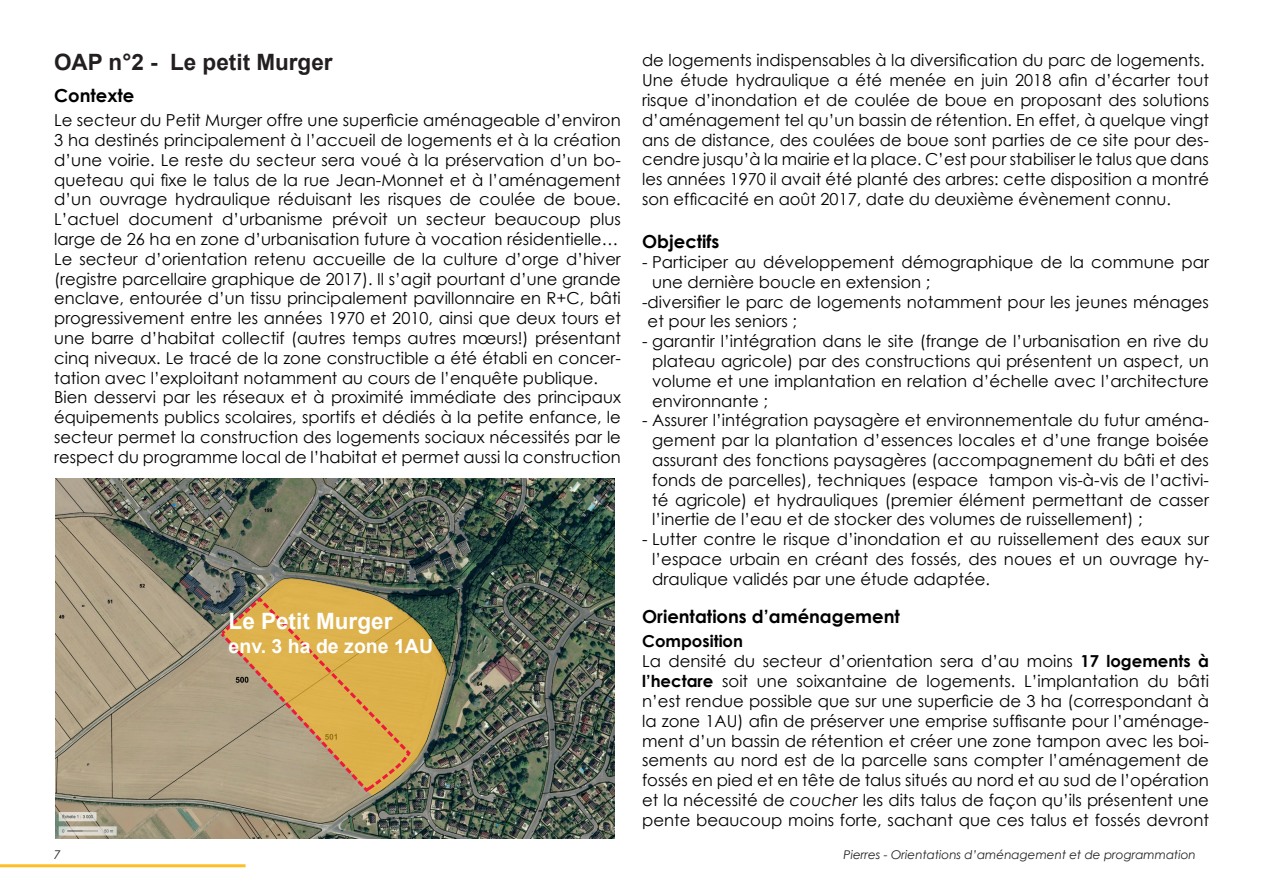
<style>
.page{position:relative;width:1263px;height:893px;background:#fff}
.page>*{position:absolute;margin:0;border:0;box-sizing:border-box;transform-origin:0 0}
.t1{font:700 22.5px "Arial";color:#231f20}
.t2{font:700 22.5px "Arial";color:#fff}
.t3{font:700 19.5px "Arial";color:#fff}
.t4{font:700 18px "Century Gothic";color:#000001}
.t5{font:16.5px/19.8px "Century Gothic";color:#000001;text-align:justify}
.t6{font:16.5px/19.8px "Century Gothic";color:#000}
.t7{font:italic 12px "Century Gothic";color:#231f20}
.s1{color:#000001}
.s2{font-weight:700;color:#000001}
.s3{font-weight:700}
.s4{font-style:italic;color:#000001}
</style>
<div class="page">
<hr style="left:0;top:864px;width:246px;height:3px;background:#fdbe26">
<img style="left:55px;top:479px;width:560px;height:360px">
<img style="left:221px;top:578px;width:226px;height:218px">
<svg style="left:218px;top:595px;width:194px;height:203px;background:#c7a35e"></svg>
<h1 class="t1" style="left:54px;top:47px;width:280px">OAP n°2 - Le petit Murger</h1>
<p class="t4" style="left:54px;top:82px;width:82px">Contexte</p>
<p class="t6" style="left:54px;top:110px;width:568px"><span class="s1">Le secteur du Petit Murger offre une superficie amé</span>nageable d’environ 3 ha destinés principalement à l’accueil de logements et à la création d’une voirie. Le reste du secteur sera voué à la préservation d’un bo&shy;queteau qui fixe le talus de la rue Jean-Monnet et à l’aménagement d’un ouvrage hydraulique réduisant les risques de coulée de boue.<br>L’actuel document d’urbanisme prévoit un secteur beaucoup plus large de 26 ha en zone d’urbanisation future à vocation résidentielle… Le secteur d’orientation retenu accueille de la culture d’orge d’hiver (registre parcellaire graphique de 2017). Il s’agit pourtant d’une grande enclave, entourée d’un tissu principalement pavillonnaire en R+C, bâti progressivement entre les années 1970 et 2010, ainsi que deux tours et une barre d’habitat collectif (autres temps autres mœurs!) présentant cinq niveaux. Le tracé de la zone constructible a été établi en concer&shy;tation avec l’exploitant notamment au cours de l’enquête publique.</p>
<p class="t5" style="left:54px;top:387px;width:568px">Bien desservi par les réseaux et à proximité immédiate des principaux équipements publics scolaires, sportifs et dédiés à la petite enfance, le secteur permet la construction des logements sociaux nécessités par le respect du programme local de l’habitat et permet aussi la construction</p>
<h1 class="t2" style="left:229px;top:605px;width:165px">Le Petit Murger</h1>
<p class="t3" style="left:229px;top:632px;width:206px">env. 3 ha de zone 1AU</p>
<p class="t5" style="left:642px;top:50px;width:568px;text-align:left">de logements indispensables à la diversification du parc de logements.<br>Une étude hydraulique a été menée en juin 2018 afin d’écarter tout risque d’inondation et de coulée de boue en proposant des solutions d’aménagement tel qu’un bassin de rétention. En effet, à quelque vingt ans de distance, des coulées de boue sont parties de ce site pour des&shy;cendre jusqu’à la mairie et la place. C’est pour stabiliser le talus que dans les années 1970 il avait été planté des arbres: cette disposition a montré son efficacité en août 2017, date du deuxième évènement connu.</p>
<p class="t4" style="left:642px;top:228px;width:79px">Objectifs</p>
<p class="t5" style="left:642px;top:252px;width:568px">- Participer au développement démographique de la commune par</p>
<p class="t5" style="left:652px;top:272px;width:280px">une dernière boucle en extension ;</p>
<p class="t5" style="left:642px;top:291px;width:568px">-diversifier le parc de logements notamment pour les jeunes ménages</p>
<p class="t5" style="left:648px;top:311px;width:151px">et pour les seniors ;</p>
<p class="t5" style="left:652px;top:331px;width:558px;text-indent:-10px">- garantir l’intégration dans le site (frange de l’urbanisation en rive du plateau agricole) par des constructions qui présentent un aspect, un volume et une implantation en relation d’échelle avec l’architecture environnante ;</p>
<p class="t5" style="left:652px;top:410px;width:558px;text-indent:-10px">- Assurer l’intégration paysagère et environnementale du futur aména&shy;gement par la plantation d’essences locales et d’une frange boisée assurant des fonctions paysagères (accompagnement du bâti et des fonds de parcelles), techniques (espace tampon vis-à-vis de l’activi&shy;té agricole) et hydrauliques (premier élément permettant de casser l’inertie de l’eau et de stocker des volumes de ruissellement) ;</p>
<p class="t5" style="left:652px;top:529px;width:558px;text-indent:-10px">- Lutter contre le risque d’inondation et au ruissellement des eaux sur l’espace urbain en créant des fossés, des noues et un ouvrage hy&shy;draulique validés par une étude adaptée.</p>
<p class="t4" style="left:642px;top:603px;width:259px">Orientations d’aménagement</p>
<p class="t6" style="left:642px;top:631px;width:568px"><span class="s2">Compos</span><span class="s3">ition<br></span>La densité du secteur d’orientation sera d’au moins <span class="s3">17 logements à l’hectare</span> soit une soixantaine de logements. L’implantation du bâti n’est rendue possible que sur une superficie de 3 ha (correspondant à la zone 1AU) afin de préserver une emprise suffisante pour l’aménage&shy;ment d’un bassin de rétention et créer une zone tampon avec les boi&shy;sements au nord est de la parcelle sans compter l’aménagement de fossés en pied et en tête de talus situés au nord et au sud d<span class="s1">e l’opération et la nécessité de</span> <span class="s4">coucher</span> <span class="s1">les dits talus de façon qu’ils présentent une pente beaucoup moins forte, sachant que ces talus et fossés devront</span></p>
<p class="t7" style="left:54px;top:846px;width:8px">7</p>
<p class="t7" style="left:843px;top:846px;width:354px">Pierres - Orientations d’aménagement et de programmation</p>
</div>
